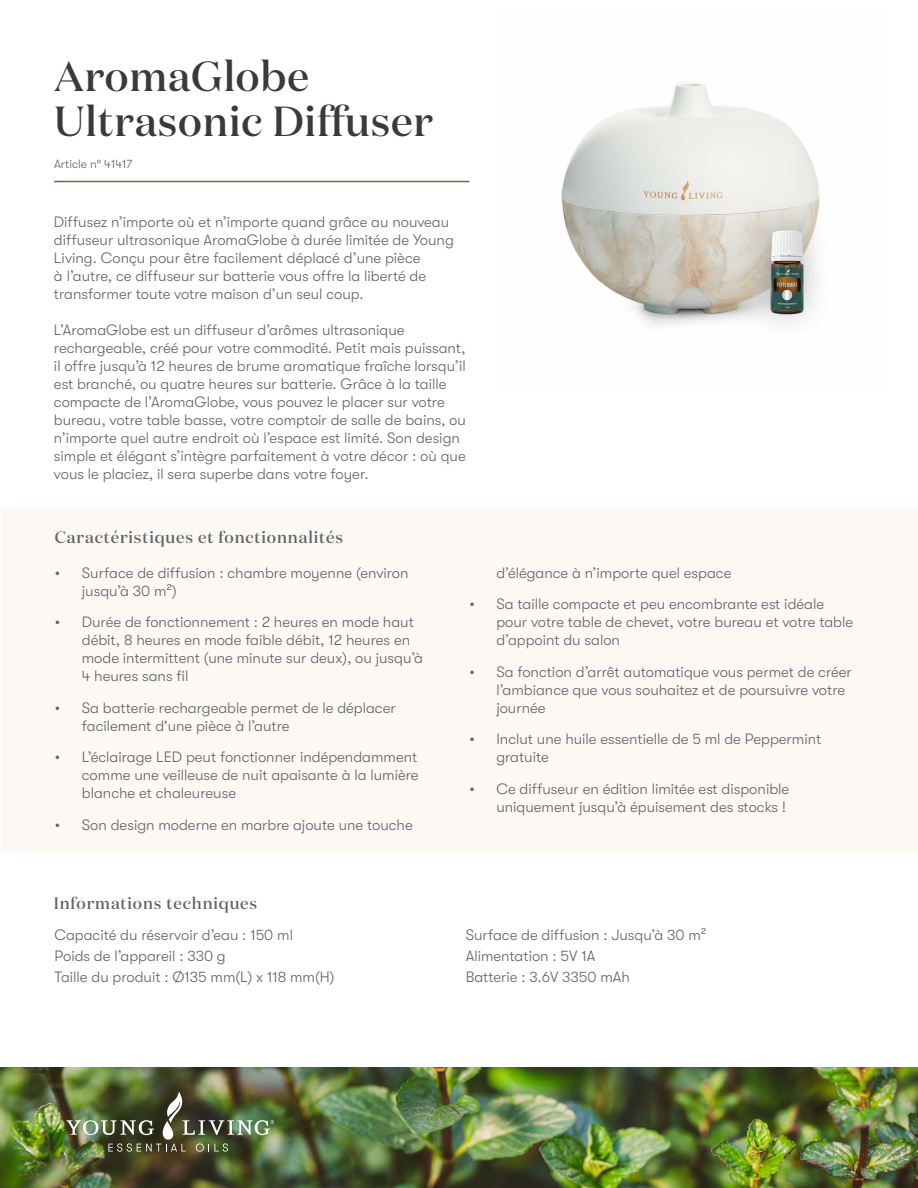
<style>
.page{position:relative;width:918px;height:1188px;background:#fff}
.page>*{position:absolute;margin:0;border:0;box-sizing:border-box;transform-origin:0 0}
.t1{font:500 42px/45px "Domaine Display";letter-spacing:.02em;color:#3d3936}
.t2{font:500 16.5px "Domaine Display";letter-spacing:.05em;color:#61646a}
.t3{font:300 15px/18px "GT Walsheim Pro";color:#61646a}
.t4{font:300 12px "GT Walsheim Pro";color:#61646a}
</style>
<div class="page">
<img style="left:0;top:1067px;width:918px;height:121px">
<div style="left:2px;top:508px;width:916px;height:344px;background:#fcf8f4"></div>
<img style="left:66px;top:1092px;width:208px;height:60px">
<img style="left:561px;top:82px;width:259px;height:243px">
<hr style="left:54px;top:181px;width:415px;height:1px;background:#80623b">
<h1 class="t1" style="left:54px;top:53px;width:381px">AromaGlobe<br>Ultrasonic Diffuser</h1>
<p class="t4" style="left:54px;top:157px;width:80px">Article n° 41417</p>
<p class="t3" style="left:54px;top:213px;width:401px">Diffusez n’importe où et n’importe quand grâce au nouveau diffuseur ultrasonique AromaGlobe à durée limitée de Young Living. Conçu pour être facilement déplacé d’une pièce<br>à l’autre, ce diffuseur sur batterie vous offre la liberté de transformer toute votre maison d’un seul coup.</p>
<p class="t3" style="left:54px;top:321px;width:413px">L’AromaGlobe est un diffuseur d’arômes ultrasonique rechargeable, créé pour votre commodité. Petit mais puissant, il offre jusqu’à 12 heures de brume aromatique fraîche lorsqu’il est branché, ou quatre heures sur batterie. Grâce à la taille compacte de l’AromaGlobe, vous pouvez le placer sur votre bureau, votre table basse, votre comptoir de salle de bains, ou n’importe quel autre endroit où l’espace est limité. Son design simple et élégant s’intègre parfaitement à votre décor : où que vous le placiez, il sera superbe dans votre foyer.</p>
<p class="t2" style="left:55px;top:527px;width:290px">Caractéristiques et fonctionnalités</p>
<p class="t3" style="left:82px;top:564px;width:328px;text-indent:-27px">• Surface de diffusion : chambre moyenne (environ jusqu’à 30 m²)</p>
<p class="t3" style="left:82px;top:613px;width:343px;text-indent:-27px">• Durée de fonctionnement : 2 heures en mode haut débit, 8 heures en mode faible débit, 12 heures en mode intermittent (une minute sur deux), ou jusqu’à 4 heures sans fil</p>
<p class="t3" style="left:82px;top:699px;width:315px;text-indent:-27px">• Sa batterie rechargeable permet de le déplacer facilement d'une pièce à l’autre</p>
<p class="t3" style="left:82px;top:748px;width:338px;text-align:justify;text-indent:-27px">• L’éclairage LED peut fonctionner indépendamment comme une veilleuse de nuit apaisante à la lumière blanche et chaleureuse</p>
<p class="t3" style="left:55px;top:816px;width:359px">• Son design moderne en marbre ajoute une touche</p>
<p class="t3" style="left:496px;top:564px;width:237px">d’élégance à n’importe quel espace</p>
<p class="t3" style="left:496px;top:595px;width:358px;text-indent:-27px">• Sa taille compacte et peu encombrante est idéale pour votre table de chevet, votre bureau et votre table d’appoint du salon</p>
<p class="t3" style="left:496px;top:663px;width:357px;text-indent:-27px">• Sa fonction d’arrêt automatique vous permet de créer l’ambiance que vous souhaitez et de poursuivre votre journée</p>
<p class="t3" style="left:496px;top:730px;width:326px;text-indent:-27px">• Inclut une huile essentielle de 5 ml de Peppermint gratuite</p>
<p class="t3" style="left:469px;top:780px;width:321px;text-align:right">• Ce diffuseur en édition limitée est disponible uniquement jusqu’à épuisement des stocks !</p>
<p class="t2" style="left:54px;top:893px;width:205px">Informations techniques</p>
<p class="t3" style="left:54px;top:924px;width:281px;line-height:21.3px">Capacité du réservoir d’eau : 150 ml<br>Poids de l’appareil : 330 g<br>Taille du produit : Ø135 mm(L) x 118 mm(H)</p>
<p class="t3" style="left:466px;top:924px;width:242px;line-height:21.3px">Surface de diffusion : Jusqu’à 30 m²<br>Alimentation : 5V 1A<br>Batterie : 3.6V 3350 mAh</p>
</div>
